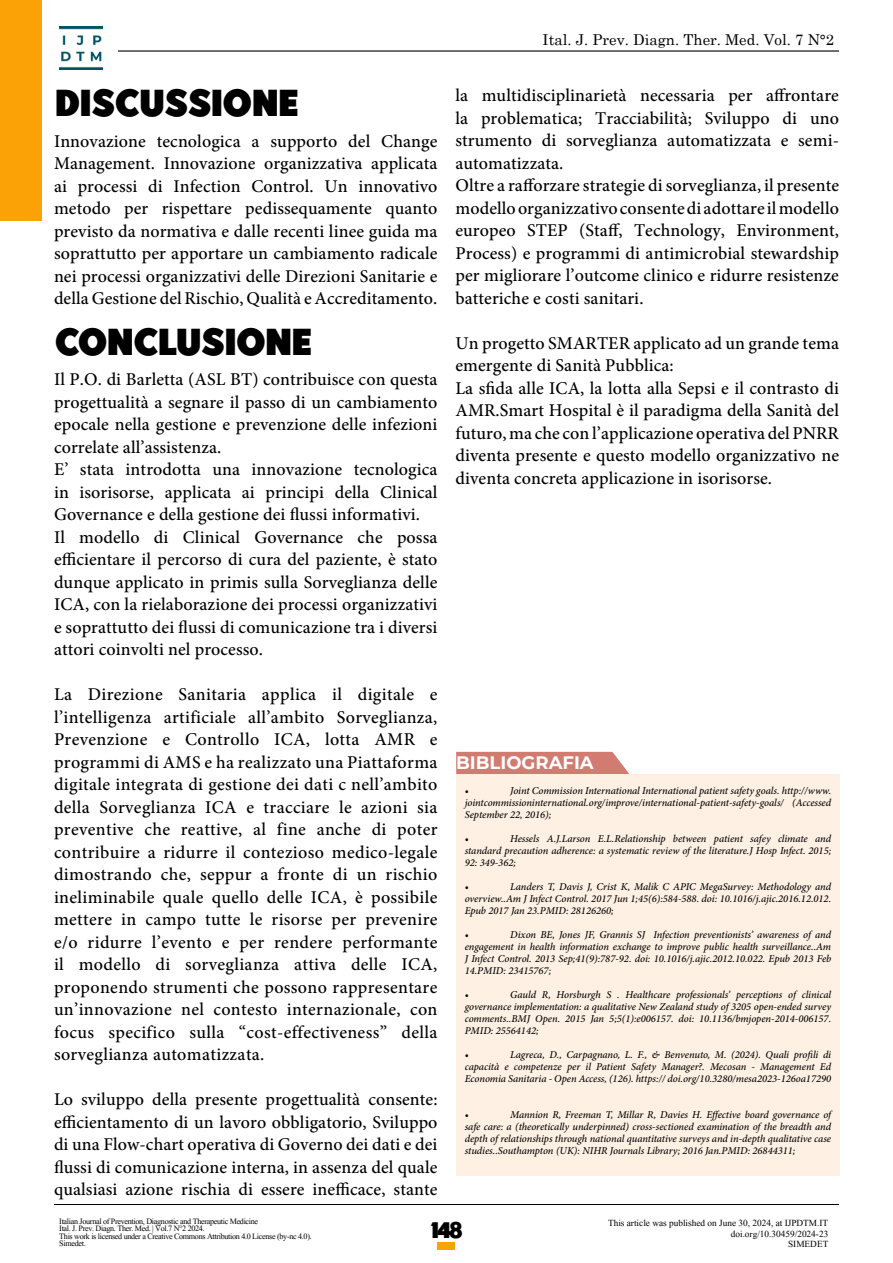
<style>
.page{position:relative;width:893px;height:1263px;background:#fff}
.page>*{position:absolute;margin:0;border:0;box-sizing:border-box;transform-origin:0 0}
.t1{font:700 37.5px "Point Panther DEMO";letter-spacing:-.02em;color:#000}
.t2{font:700 22.5px "Point Panther DEMO";color:#000}
.t3{font:500 18px/22.5px "Minion Pro";letter-spacing:.005em;color:#000;text-align:justify}
.t4{font:700 18px "Montserrat";color:#fff}
.t5{font:15px "Century Schoolbook";color:#000}
.t6{font:12px "Kokila";color:#000}
.bibliografia{font:italic 500 10.5px/12px "Minion Pro";color:#000;text-align:justify}
.t7{font:10.5px/7.5px "Kokila";letter-spacing:-.03em;color:#000}
</style>
<div class="page">
<hr style="left:54px;top:1204px;width:785px;height:1px;background:#000">
<div style="left:438px;top:1243px;width:17px;height:7px;background:#fba306"></div>
<div style="left:0;top:0;width:42px;height:221px;background:#fba306"></div>
<hr style="left:118px;top:50px;width:721px;height:2px;background:#000">
<img style="left:59px;top:26px;width:44px;height:44px">
<div style="left:456px;top:752px;width:174px;height:22px;background:#d27b71"></div>
<div style="left:456px;top:774px;width:384px;height:401px;background:#fef0e3"></div>
<p class="t1" style="left:55px;top:81px;width:246px">DISCUSSIONE</p>
<p class="t3" style="left:54px;top:130px;width:385px">Innovazione tecnologica a supporto del Change Management. Innovazione organizzativa applicata ai processi di Infection Control. Un innovativo metodo per rispettare pedissequamente quanto previsto da normativa e dalle recenti linee guida ma soprattutto per apportare un cambiamento radicale nei processi organizzativi delle Direzioni Sanitarie e della Gestione del Rischio, Qualità e Accreditamento.</p>
<p class="t1" style="left:55px;top:320px;width:259px">CONCLUSIONE</p>
<p class="t3" style="left:54px;top:368px;width:385px">Il P.O. di Barletta (ASL BT) contribuisce con questa progettualità a segnare il passo di un cambiamento epocale nella gestione e prevenzione delle infezioni correlate all’assistenza.</p>
<p class="t3" style="left:54px;top:458px;width:385px">E’ stata introdotta una innovazione tecnologica in isorisorse, applicata ai principi della Clinical Governance e della gestione dei flussi informativi.</p>
<p class="t3" style="left:54px;top:526px;width:385px">Il modello di Clinical Governance che possa efficientare il percorso di cura del paziente, è stato dunque applicato in primis sulla Sorveglianza delle ICA, con la rielaborazione dei processi organizzativi e soprattutto dei flussi di comunicazione tra i diversi attori coinvolti nel processo.</p>
<p class="t3" style="left:54px;top:683px;width:385px">La Direzione Sanitaria applica il digitale e l’intelligenza artificiale all’ambito Sorveglianza, Prevenzione e Controllo ICA, lotta AMR e programmi di AMS e ha realizzato una Piattaforma digitale integrata di gestione dei dati c nell’ambito della Sorveglianza ICA e tracciare le azioni sia preventive che reattive, al fine anche di poter contribuire a ridurre il contezioso medico-legale dimostrando che, seppur a fronte di un rischio ineliminabile quale quello delle ICA, è possibile mettere in campo tutte le risorse per prevenire e/o ridurre l’evento e per rendere performante il modello di sorveglianza attiva delle ICA, proponendo strumenti che possono rappresentare un’innovazione nel contesto internazionale, con focus specifico sulla “cost-effectiveness” della sorveglianza automatizzata.</p>
<p class="t3" style="left:54px;top:1088px;width:385px">Lo sviluppo della presente progettualità consente: efficientamento di un lavoro obbligatorio, Sviluppo di una Flow-chart operativa di Governo dei dati e dei flussi di comunicazione interna, in assenza del quale qualsiasi azione rischia di essere inefficace, stante</p>
<p class="t5" style="left:543px;top:27px;width:293px">Ital. J. Prev. Diagn. Ther. Med. Vol. 7 N°2</p>
<p class="t3" style="left:455px;top:84px;width:385px">la multidisciplinarietà necessaria per affrontare la problematica; Tracciabilità; Sviluppo di uno strumento di sorveglianza automatizzata e semi&shy;automatizzata.</p>
<p class="t3" style="left:455px;top:174px;width:385px">Oltre a rafforzare strategie di sorveglianza, il presente modello organizzativo consente di adottare il modello europeo STEP (Staff, Technology, Environment, Process) e programmi di antimicrobial stewardship per migliorare l’outcome clinico e ridurre resistenze batteriche e costi sanitari.</p>
<p class="t3" style="left:455px;top:332px;width:385px">Un progetto SMARTER applicato ad un grande tema emergente di Sanità Pubblica:</p>
<p class="t3" style="left:455px;top:377px;width:385px">La sfida alle ICA, la lotta alla Sepsi e il contrasto di AMR.Smart Hospital è il paradigma della Sanità del futuro, ma che con l’applicazione operativa del PNRR diventa presente e questo modello organizzativo ne diventa concreta applicazione in isorisorse.</p>
<p class="t4" style="left:456px;top:750px;width:139px">BIBLIOGRAFIA</p>
<p class="bibliografia" style="left:465px;top:784px;width:5px">•</p>
<p class="bibliografia" style="left:465px;top:784px;width:368px;text-indent:45px">Joint Commission International International patient safety goals. http://www. jointcommissioninternational.org/improve/international-patient-safety-goals/ (Accessed September 22, 2016);</p>
<p class="bibliografia" style="left:465px;top:832px;width:5px">•</p>
<p class="bibliografia" style="left:465px;top:832px;width:368px;text-indent:45px">Hessels A.J.Larson E.L.Relationship between patient safey climate and standard precaution adherence: a systematic review of the literature.J Hosp Infect. 2015; 92: 349-362;</p>
<p class="bibliografia" style="left:465px;top:880px;width:5px">•</p>
<p class="bibliografia" style="left:465px;top:880px;width:368px;text-indent:45px">Landers T, Davis J, Crist K, Malik C APIC MegaSurvey: Methodology and overview..Am J Infect Control. 2017 Jun 1;45(6):584-588. doi: 10.1016/j.ajic.2016.12.012.<br>Epub 2017 Jan 23.PMID: 28126260;</p>
<p class="bibliografia" style="left:465px;top:928px;width:5px">•</p>
<p class="bibliografia" style="left:465px;top:928px;width:368px;text-indent:45px">Dixon BE, Jones JF, Grannis SJ Infection preventionists’ awareness of and engagement in health information exchange to improve public health surveillance..Am J Infect Control. 2013 Sep;41(9):787-92. doi: 10.1016/j.ajic.2012.10.022. Epub 2013 Feb 14.PMID: 23415767;</p>
<p class="bibliografia" style="left:465px;top:988px;width:5px">•</p>
<p class="bibliografia" style="left:465px;top:988px;width:368px;text-indent:45px">Gauld R, Horsburgh S . Healthcare professionals’ perceptions of clinical governance implementation: a qualitative New Zealand study of 3205 open-ended survey comments..BMJ Open. 2015 Jan 5;5(1):e006157. doi: 10.1136/bmjopen-2014-006157.<br>PMID: 25564142;</p>
<p class="bibliografia" style="left:465px;top:1048px;width:5px">•</p>
<p class="bibliografia" style="left:465px;top:1048px;width:368px;text-indent:45px">Lagreca, D., Carpagnano, L. F., &amp; Benvenuto, M. (2024). Quali profili di capacità e competenze per il Patient Safety Manager?. Mecosan - Management Ed Economia Sanitaria - Open Access, (126). https:// doi.org/10.3280/mesa2023-126oa17290</p>
<p class="bibliografia" style="left:465px;top:1108px;width:5px">•</p>
<p class="bibliografia" style="left:465px;top:1108px;width:368px;text-indent:45px">Mannion R, Freeman T, Millar R, Davies H. Effective board governance of safe care: a (theoretically underpinned) cross-sectioned examination of the breadth and depth of relationships through national quantitative surveys and in-depth qualitative case studies..Southampton (UK): NIHR Journals Library; 2016 Jan.PMID: 26844311;</p>
<p class="t7" style="left:59px;top:1217px;width:254px">Italian Journal of Prevention, Diagnostic and Therapeutic Medicine<br>Ital. J. Prev. Diagn. Ther. Med. | Vol.7 N°2 2024.<br>This work is licensed under a Creative Commons Attribution 4.0 License (by-nc 4.0).<br>Simedet.</p>
<p class="t2" style="left:430px;top:1217px;width:34px">148</p>
<p class="t6" style="left:608px;top:1216px;width:222px">This article was published on June 30, 2024, at IJPDTM.IT</p>
<p class="t6" style="left:731px;top:1226px;width:99px">doi.org/10.30459/2024-23</p>
<p class="t6" style="left:788px;top:1237px;width:42px">SIMEDET</p>
</div>
